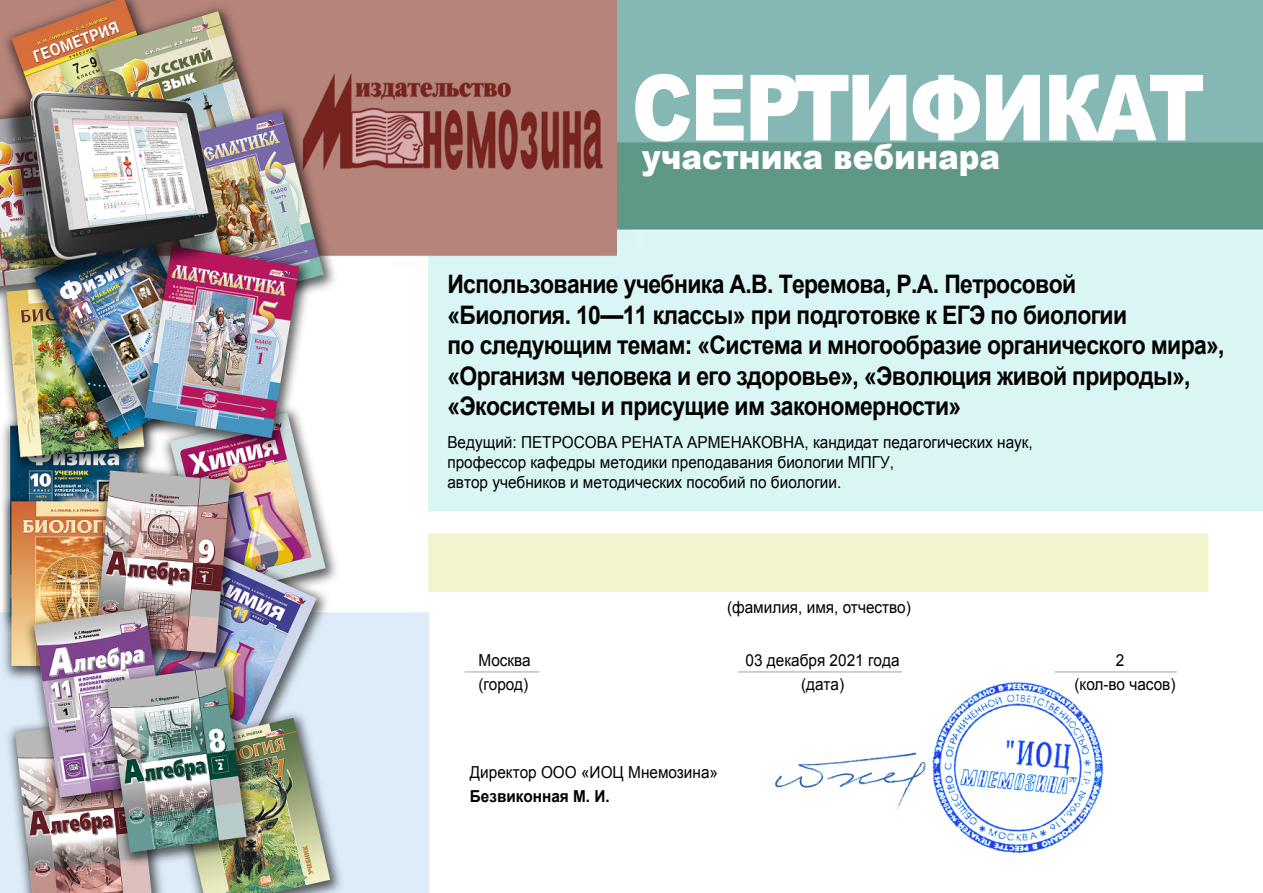
<style>
.page{position:relative;width:1263px;height:893px;background:#fff}
.page>*{position:absolute;margin:0;border:0;box-sizing:border-box;transform-origin:0 0}
.t1{font:900 91.5px "Arial";letter-spacing:-.03em;color:#fff;scale:.86 1}
.t2{font:900 34.5px "Arial";color:#fff;scale:.9 1}
.t3{font:700 25.5px/30.6px "Arial";letter-spacing:-.03em;color:#000;scale:.9 1}
.t4{font:16.5px/19.8px "Arial";color:#000;scale:.93 1}
.t5{font:700 16.5px "Arial";color:#000;scale:.93 1}
</style>
<div class="page">
<img style="left:0;top:0;width:1263px;height:893px">
<h1 class="t1" style="left:631px;top:41px;width:668px">СЕРТИФИКАТ</h1>
<h2 class="t2" style="left:642px;top:132px;width:400px">участника вебинара</h2>
<p class="t3" style="left:447px;top:269px;width:865px">Использование учебника А.В. Теремова, Р.А. Петросовой<br>«Биология. 10—11 классы» при подготовке к ЕГЭ по биологии<br>по следующим темам: «Система и многообразие органического мира», «Организм человека и его здоровье», «Эволюция живой природы», «Экосистемы и присущие им закономерности»</p>
<p class="t4" style="left:447px;top:433px;width:631px">Ведущий: ПЕТРОСОВА РЕНАТА АРМЕНАКОВНА, кандидат педагогических наук, профессор кафедры методики преподавания биологии МПГУ,<br>автор учебников и методических пособий по биологии.</p>
<p class="t4" style="left:727px;top:597px;width:199px">(фамилия, имя, отчество)</p>
<p class="t4" style="left:746px;top:648px;width:167px;line-height:23.7px;text-align:center">03 декабря 2021 года (дата)</p>
<p class="t4" style="left:478px;top:651px;width:58px">Москва</p>
<p class="t4" style="left:1116px;top:651px;width:11px">2</p>
<p class="t4" style="left:478px;top:674px;width:55px">(город)</p>
<p class="t4" style="left:1074px;top:674px;width:110px">(кол-во часов)</p>
<p class="t4" style="left:470px;top:762px;width:268px">Директор ООО «ИОЦ Мнемозина»</p>
<p class="t5" style="left:470px;top:785px;width:152px">Безвиконная М. И.</p>
</div>
